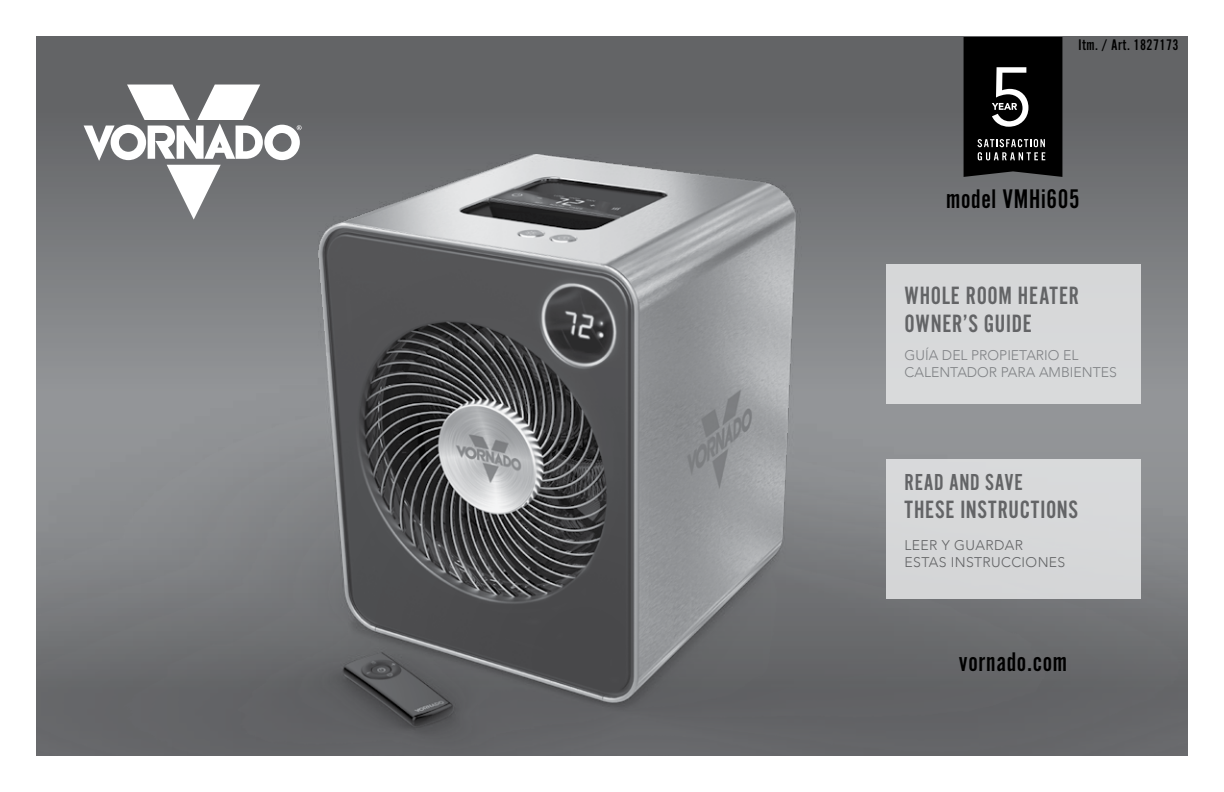
<style>
.page{position:relative;width:1224px;height:792px;background:#fff}
.page>*{position:absolute;margin:0;border:0;box-sizing:border-box;transform-origin:0 0}
.t1{font:28px "Alternate Got No 2 D";letter-spacing:.025em;color:#000}
.t2{font:26px/28px "Alternate Got No 2 D";letter-spacing:.025em;color:#636466}
.t3{font:24px "Alternate Got No 2 D";letter-spacing:.03em;color:#636466}
.t4{font:16px "Alternate Got No 2 D";letter-spacing:.025em;color:#000}
.t5{font:300 14px/16.8px "Avenir";color:#808285}
.t6{font:300 14px/16.8px "Avenir";letter-spacing:.025em;color:#636466}
</style>
<div class="page">
<div style="left:36px;top:36px;width:1152px;height:720px;background:#636466"></div>
<img style="left:36px;top:155px;width:1152px;height:579px">
<div style="left:886px;top:264px;width:254px;height:140px;background:#d7d9da"></div>
<div style="left:886px;top:459px;width:254px;height:140px;background:#d7d8d9"></div>
<svg style="left:964px;top:37px;width:98px;height:140px;background:#191919"></svg>
<svg style="left:84px;top:85px;width:218px;height:135px"></svg>
<p class="t4" style="left:1079px;top:36px;width:101px">Itm. / Art. 1827173</p>
<p class="t1" style="left:946px;top:184px;width:135px">model VMHi605</p>
<p class="t2" style="left:905px;top:282px;width:176px">WHOLE ROOM HEATER<br>OWNER’S GUIDE</p>
<p class="t5" style="left:905px;top:347px;width:214px">GUÍA DEL PROPIETARIO EL<br>CALENTADOR PARA AMBIENTES</p>
<p class="t3" style="left:905px;top:469px;width:120px">READ AND SAVE</p>
<p class="t2" style="left:905px;top:496px;width:175px">THESE INSTRUCTIONS</p>
<p class="t6" style="left:905px;top:537px;width:162px">LEER Y GUARDAR<br>ESTAS INSTRUCCIONES</p>
<p class="t1" style="left:959px;top:647px;width:110px">vornado.com</p>
</div>
